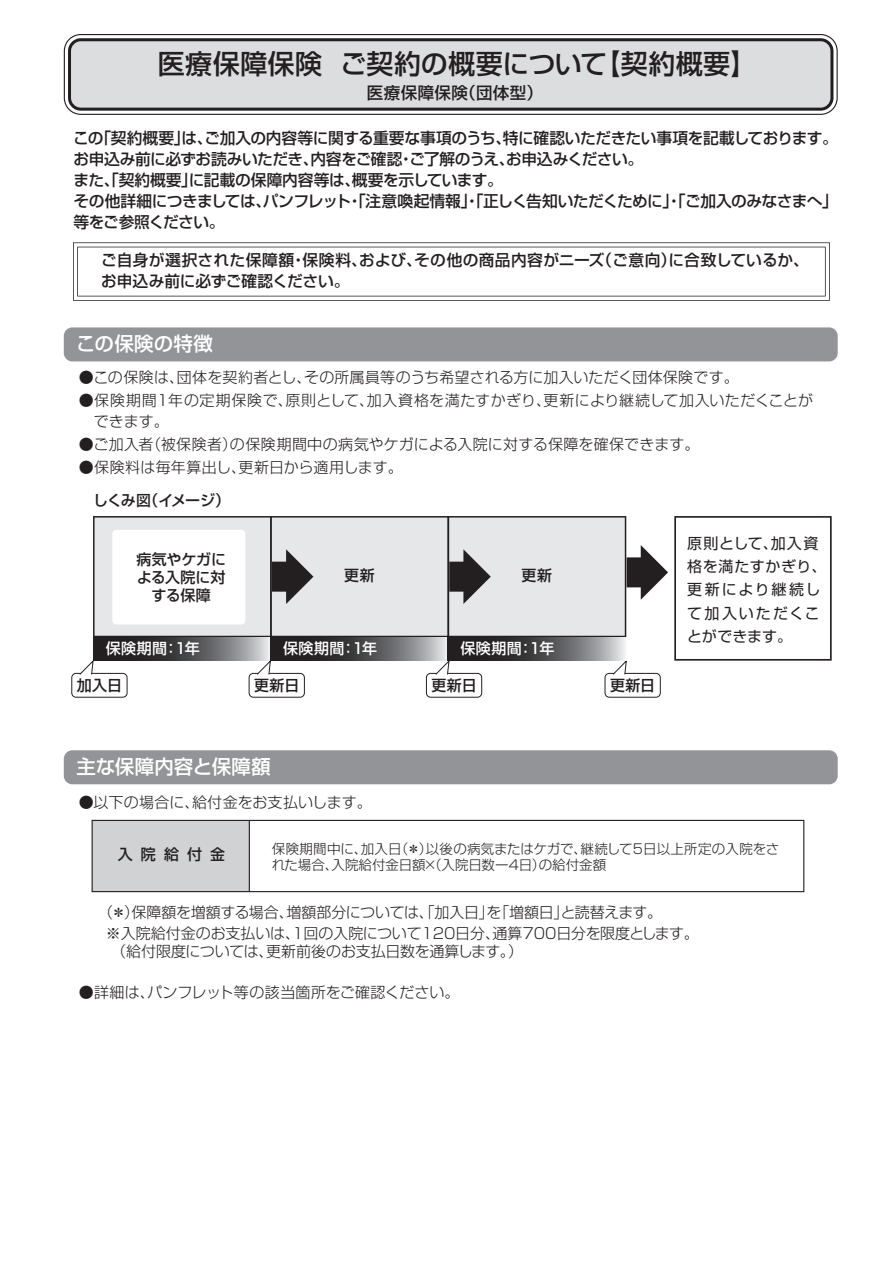
<style>
.page{position:relative;width:893px;height:1263px;background:#fff}
.page>*{position:absolute;margin:0;border:0;box-sizing:border-box;transform-origin:0 0}
.t1{font:500 27px "Shin Go Pr 5";letter-spacing:.01em;color:#231f20}
.t2{font:500 19.5px "Shin Go Pr 5";letter-spacing:.005em;color:#fff}
.t3{font:500 16.5px "Shin Go Pr 5";letter-spacing:.025em;color:#231f20}
.t4{font:500 15.75px/21px "Shin Go Pr 5";letter-spacing:-.025em;color:#231f20}
.t5{font:500 15.75px/21px "Shin Go Pr 5";letter-spacing:.01em;color:#231f20}
.t6{font:300 15px/21px "Shin Go Pr 5";color:#231f20}
.t7{font:300 15px/20.2px "Shin Go Pr 5";letter-spacing:.025em;color:#231f20}
.t8{font:15px/23.2px "Shin Go Pr 5";letter-spacing:.07em;color:#231f20}
.t9{font:500 15px/18px "Shin Go Pr 5";letter-spacing:-.005em;color:#231f20;text-align:center}
.t10{font:500 15px "Shin Go Pr 5";letter-spacing:.025em;color:#fff}
.t11{font:500 15px "Shin Go Pr 5";letter-spacing:-.065em;color:#231f20}
.t12{font:300 13.5px/16.5px "Shin Go Pr 5";color:#231f20}
</style>
<div class="page">
<div style="left:64px;top:750px;width:774px;height:34px;background:#929497;border-radius:9px"></div>
<div style="left:64px;top:327px;width:774px;height:34px;background:#929497;border-radius:9px"></div>
<svg style="left:73px;top:242px;width:757px;height:59px"></svg>
<svg style="left:93px;top:637px;width:177px;height:24px;background:#575658"></svg>
<div style="left:71px;top:673px;width:56px;height:25px;border:1px solid #231f20;border-radius:4px"></div>
<svg style="left:79px;top:659px;width:15px;height:16px"></svg>
<div style="left:249px;top:673px;width:56px;height:25px;border:1px solid #231f20;border-radius:4px"></div>
<svg style="left:256px;top:659px;width:15px;height:16px"></svg>
<svg style="left:270px;top:637px;width:178px;height:24px;background:#565557"></svg>
<div style="left:426px;top:673px;width:56px;height:25px;border:1px solid #231f20;border-radius:4px"></div>
<svg style="left:435px;top:659px;width:15px;height:16px"></svg>
<div style="left:605px;top:673px;width:56px;height:25px;border:1px solid #231f20;border-radius:4px"></div>
<svg style="left:612px;top:661px;width:15px;height:14px"></svg>
<svg style="left:448px;top:637px;width:177px;height:24px;background:#585759"></svg>
<svg style="left:93px;top:516px;width:533px;height:121px"></svg>
<div style="left:627px;top:557px;width:17px;height:30px;background:#231f20"></div>
<svg style="left:641px;top:545px;width:27px;height:55px"></svg>
<svg style="left:674px;top:516px;width:158px;height:145px"></svg>
<svg style="left:64px;top:34px;width:774px;height:81px"></svg>
<svg style="left:68px;top:38px;width:765px;height:73px;background:#cbccce"></svg>
<div style="left:92px;top:820px;width:157px;height:72px;background:#d1d2d4"></div>
<hr style="left:249px;top:820px;width:1px;height:72px;background:#231f20">
<div style="left:92px;top:820px;width:712px;height:72px;border:1px solid #231f20"></div>
<h1 class="t1" style="left:158px;top:41px;width:601px">医療保障保険 ご契約の概要について【契約概要】</h1>
<p class="t3" style="left:367px;top:79px;width:177px">医療保障保険（団体型）</p>
<p class="t4" style="left:74px;top:126px;width:766px">この「契約概要」は、ご加入の内容等に関する重要な事項のうち、特に確認いただきたい事項を記載しております。お申込み前に必ずお読みいただき、内容をご確認・ご了解のうえ、お申込みください。<br>また、「契約概要」に記載の保障内容等は、概要を示しています。<br>その他詳細につきましては、パンフレット・「注意喚起情報」・「正しく告知いただくために」・「ご加入のみなさまへ」等をご参照ください。</p>
<p class="t5" style="left:101px;top:249px;width:709px">ご自身が選択された保障額・保険料、および、その他の商品内容がニーズ（ご意向）に合致しているか、お申込み前に必ずご確認ください。</p>
<h2 class="t2" style="left:77px;top:328px;width:138px">この保険の特徴</h2>
<p class="t6" style="left:79px;top:365px;width:661px">●この保険は、団体を契約者とし、その所属員等のうち希望される方に加入いただく団体保険です。</p>
<p class="t7" style="left:94px;top:389px;width:721px;text-indent:-15px">●保険期間１年の定期保険で、原則として、加入資格を満たすかぎり、更新により継続して加入いただくことができます。</p>
<p class="t6" style="left:79px;top:432px;width:622px">●ご加入者（被保険者）の保険期間中の病気やケガによる入院に対する保障を確保できます。</p>
<p class="t6" style="left:79px;top:455px;width:326px">●保険料は毎年算出し、更新日から適用します。</p>
<p class="t11" style="left:93px;top:488px;width:138px">しくみ図（イメージ）</p>
<p class="t9" style="left:136px;top:549px;width:91px">病気やケガによる入院に対する保障</p>
<p class="t10" style="left:106px;top:636px;width:95px">保険期間：1年</p>
<p class="t9" style="left:77px;top:675px;width:47px">加入日</p>
<p class="t9" style="left:254px;top:675px;width:47px">更新日</p>
<p class="t9" style="left:344px;top:565px;width:32px">更新</p>
<p class="t10" style="left:283px;top:636px;width:95px">保険期間：1年</p>
<h2 class="t2" style="left:77px;top:751px;width:196px">主な保障内容と保障額</h2>
<p class="t6" style="left:79px;top:790px;width:295px">●以下の場合に、給付金をお支払いします。</p>
<p class="t9" style="left:522px;top:565px;width:32px">更新</p>
<p class="t10" style="left:460px;top:636px;width:95px">保険期間：1年</p>
<p class="t9" style="left:431px;top:675px;width:47px">更新日</p>
<p class="t9" style="left:610px;top:675px;width:47px">更新日</p>
<p class="t8" style="left:687px;top:530px;width:141px">原則として、加入資格を満たすかぎり、更新により継続して加入いただくことができます。</p>
<p class="t9" style="left:118px;top:844px;width:109px">入院給付金</p>
<p class="t12" style="left:272px;top:839px;width:509px">保険期間中に、加入日（＊）以後の病気またはケガで、継続して5日以上所定の入院をされた場合、入院給付金日額×（入院日数ー4日）の給付金額</p>
<p class="t6" style="left:106px;top:900px;width:595px;text-indent:-8px">（＊）保障額を増額する場合、増額部分については、「加入日」を「増額日」と読替えます。<br>※入院給付金のお支払いは、１回の入院について120日分、通算700日分を限度とします。</p>
<p class="t6" style="left:111px;top:939px;width:414px">（給付限度については、更新前後のお支払日数を通算します。）</p>
<p class="t6" style="left:79px;top:980px;width:382px">●詳細は、パンフレット等の該当箇所をご確認ください。</p>
</div>
